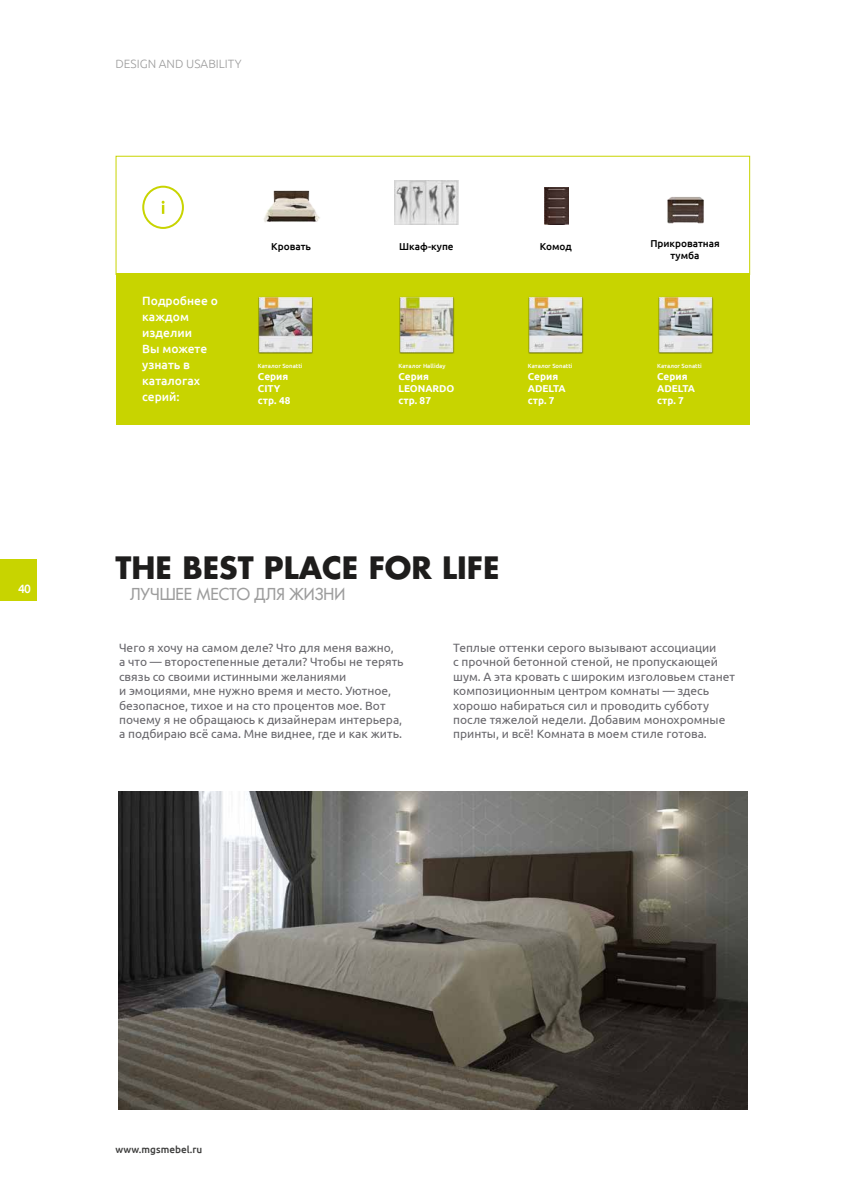
<style>
.page{position:relative;width:842px;height:1191px;background:#fff}
.page>*{position:absolute;margin:0;border:0;box-sizing:border-box;transform-origin:0 0}
.t1{font:700 30px "Favorit C";color:#1e1d1c}
.t2{font:16px "Favorit C";color:#9d9d9d}
.t3{font:12px/14.4px "Ubuntu";color:#68676c}
.t4{font:500 12px/16px "Ubuntu";color:#fff}
.t5{font:300 12px "Ubuntu";color:#9d9d9d}
.t6{font:700 10px/12px "Ubuntu";color:#fff}
.t7{font:500 10px/12px "Ubuntu";color:#000;text-align:center}
.t8{font:500 10px "Ubuntu";color:#3d3d3c}
.t9{font:500 6px "Ubuntu";color:#fff}
</style>
<div class="page">
<img style="left:118px;top:791px;width:630px;height:318px">
<div style="left:0;top:559px;width:36px;height:42px;background:#c8d400"></div>
<div style="left:116px;top:273px;width:634px;height:152px;background:#c8d400"></div>
<div style="left:116px;top:156px;width:634px;height:119px;border:1px solid #c8d400"></div>
<div style="left:142px;top:186px;width:42px;height:43px;border:2px solid #c8d400;border-radius:50%"></div>
<svg style="left:162px;top:201px;width:3px;height:13px"></svg>
<img style="left:264px;top:190px;width:56px;height:32px">
<img style="left:394px;top:180px;width:65px;height:44px">
<img style="left:667px;top:197px;width:37px;height:27px">
<img style="left:544px;top:188px;width:24px;height:36px">
<img style="left:258px;top:296px;width:55px;height:57px">
<img style="left:399px;top:297px;width:55px;height:56px">
<img style="left:528px;top:297px;width:55px;height:56px">
<img style="left:658px;top:297px;width:55px;height:56px">
<p class="t4" style="left:18px;top:580px;width:14px">40</p>
<p class="t5" style="left:116px;top:56px;width:128px">DESIGN AND USABILITY</p>
<p class="t4" style="left:142px;top:292px;width:77px">Подробнее о каждом изделии<br>Вы можете узнать в каталогах серий:</p>
<p class="t7" style="left:271px;top:240px;width:41px">Кровать</p>
<p class="t7" style="left:399px;top:240px;width:56px">Шкаф-купе</p>
<p class="t7" style="left:540px;top:240px;width:34px">Комод</p>
<p class="t7" style="left:650px;top:237px;width:71px">Прикроватная тумба</p>
<p class="t9" style="left:258px;top:362px;width:46px">Каталог Sonatti</p>
<p class="t6" style="left:258px;top:370px;width:34px">Серия<br>CITY стр. 48</p>
<p class="t9" style="left:398px;top:362px;width:49px">Каталог Halliday</p>
<p class="t6" style="left:398px;top:370px;width:57px">Серия<br>LEONARDO стр. 87</p>
<p class="t9" style="left:528px;top:362px;width:46px">Каталог Sonatti</p>
<p class="t6" style="left:528px;top:370px;width:40px">Серия<br>ADELTA стр. 7</p>
<p class="t9" style="left:657px;top:362px;width:46px">Каталог Sonatti</p>
<p class="t6" style="left:657px;top:370px;width:40px">Серия<br>ADELTA стр. 7</p>
<h1 class="t1" style="left:116px;top:547px;width:386px">THE BEST PLACE FOR LIFE</h1>
<h2 class="t2" style="left:130px;top:584px;width:217px">ЛУЧШЕЕ МЕСТО ДЛЯ ЖИЗНИ</h2>
<p class="t3" style="left:119px;top:640px;width:286px">Чего я хочу на самом деле? Что для меня важно,<br>а что — второстепенные детали? Чтобы не терять связь со своими истинными желаниями<br>и эмоциями, мне нужно время и место. Уютное, безопасное, тихое и на сто процентов мое. Вот почему я не обращаюсь к дизайнерам интерьера, а подбираю всё сама. Мне виднее, где и как жить.</p>
<p class="t3" style="left:453px;top:640px;width:283px">Теплые оттенки серого вызывают ассоциации<br>с прочной бетонной стеной, не пропускающей шум. А эта кровать с широким изголовьем станет композиционным центром комнаты — здесь хорошо набираться сил и проводить субботу после тяжелой недели. Добавим монохромные принты, и всё! Комната в моем стиле готова.</p>
<p class="t8" style="left:116px;top:1143px;width:88px">www.mgsmebel.ru</p>
</div>
